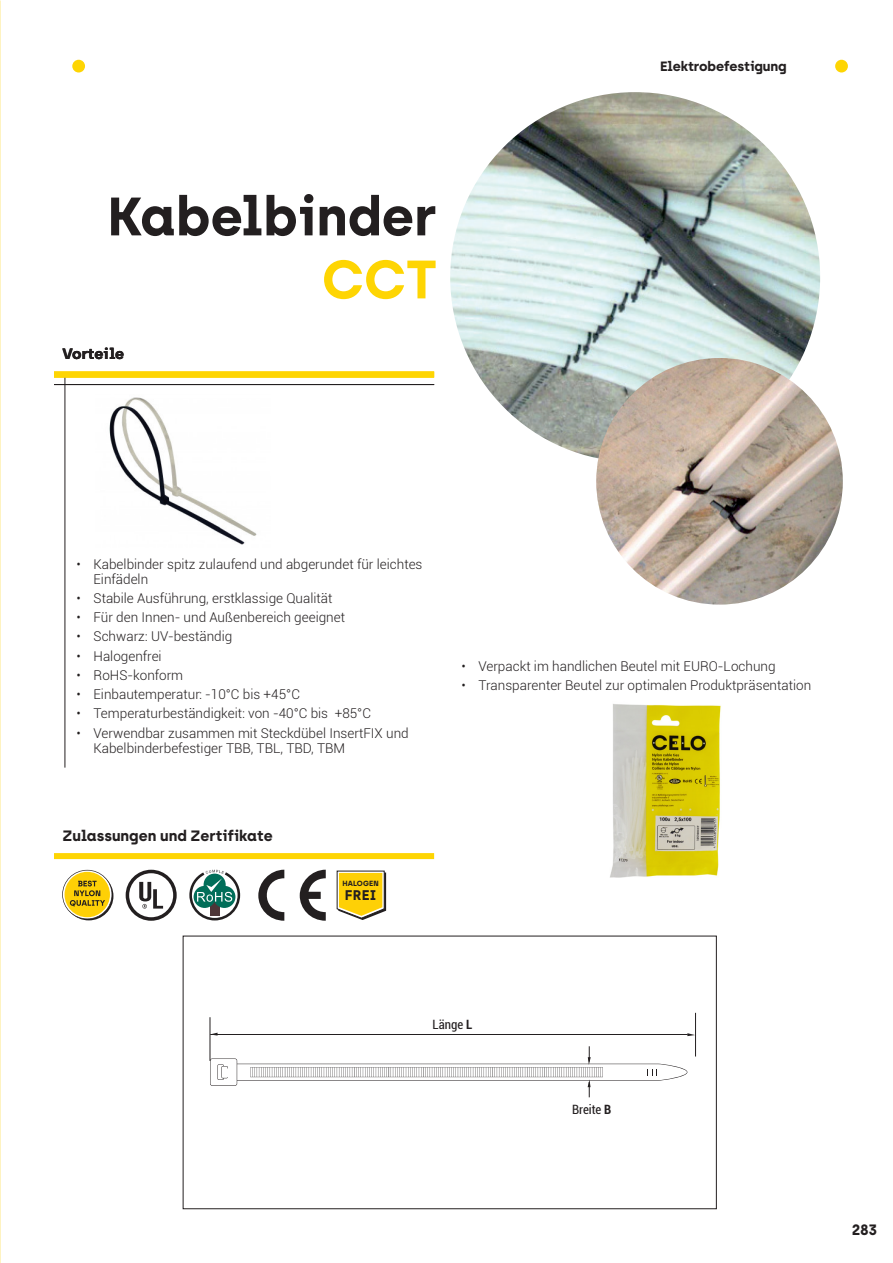
<style>
.page{position:relative;width:893px;height:1263px;background:#fff}
.page>*{position:absolute;margin:0;border:0;box-sizing:border-box;transform-origin:0 0}
.t1{font:700 54px "Archia";color:#231f20}
.t2{font:700 54px "Archia";color:#fed503}
.t3{font:700 15px "Archia";color:#231f20}
.t4{font:700 13.95px "Archia";color:#231f20}
.t5{font:300 13.5px/15px "Roboto";color:#231f20}
.t6{font:700 13.5px "Archia";letter-spacing:-.01em;color:#231f20}
.t7{font:condensed 12.9px "Roboto";color:#231f20}
.t8{font:700 8.1px "Archia";color:#231f20}
.t9{font:700 7.5px "Archia";letter-spacing:.02em;color:#231f20}
.s1{font-size:8.1px}
.s2{font-weight:700}
</style>
<div class="page">
<img style="left:450px;top:92px;width:370px;height:370px;border-radius:185px">
<img style="left:596px;top:358px;width:247px;height:247px;border-radius:123px">
<hr style="left:65px;top:378px;width:1px;height:390px;background:#231f20">
<hr style="left:54px;top:384px;width:380px;height:1px;background:#231f20">
<div style="left:54px;top:372px;width:380px;height:6px;background:#fed503"></div>
<hr style="left:210px;top:1017px;width:1px;height:44px;background:#231f20">
<hr style="left:210px;top:1034px;width:478px;height:1px;background:#231f20">
<hr style="left:695px;top:1013px;width:1px;height:43px;background:#231f20">
<svg style="left:687px;top:1033px;width:8px;height:3px"></svg>
<svg style="left:210px;top:1046px;width:477px;height:51px"></svg>
<div style="left:183px;top:936px;width:534px;height:273px;border:1px solid #231f20"></div>
<img style="left:109px;top:397px;width:148px;height:148px">
<svg style="left:62px;top:870px;width:50px;height:49px"></svg>
<div style="left:54px;top:853px;width:380px;height:6px;background:#fed503"></div>
<svg style="left:189px;top:870px;width:51px;height:50px"></svg>
<svg style="left:126px;top:870px;width:51px;height:51px"></svg>
<img style="left:610px;top:704px;width:111px;height:174px">
<svg style="left:258px;top:870px;width:26px;height:51px"></svg>
<svg style="left:300px;top:870px;width:26px;height:51px"></svg>
<svg style="left:337px;top:871px;width:49px;height:49px;background:#e7c639"></svg>
<div style="left:72px;top:60px;width:13px;height:12px;background:#fed503;border-radius:50%"></div>
<div style="left:835px;top:60px;width:13px;height:12px;background:#fed503;border-radius:50%"></div>
<h1 class="t1" style="left:107px;top:183px;width:331px">Kabelbinder</h1>
<h1 class="t2" style="left:322px;top:246px;width:117px">CCT</h1>
<p class="t3" style="left:63px;top:344px;width:63px">Vorteile</p>
<p class="t6" style="left:660px;top:58px;width:128px">Elektrobefestigung</p>
<p class="t5" style="left:94px;top:556px;width:330px;text-indent:-17px">• Kabelbinder spitz zulaufend und abgerundet für leichtes<br>Einfädeln</p>
<p class="t5" style="left:77px;top:590px;width:257px">• Stabile Ausführung, erstklassige Qualität</p>
<p class="t5" style="left:77px;top:609px;width:270px">• Für den Innen- und Außenbereich geeignet</p>
<p class="t5" style="left:77px;top:629px;width:157px">• Schwarz: UV-beständig</p>
<p class="t5" style="left:77px;top:648px;width:87px">• Halogenfrei</p>
<p class="t5" style="left:77px;top:667px;width:108px">• RoHS-konform</p>
<p class="t5" style="left:77px;top:686px;width:225px">• Einbautemperatur: -10°C bis +45°C</p>
<p class="t5" style="left:77px;top:706px;width:296px">• Temperaturbeständigkeit: von -40°C bis +85°C</p>
<p class="t5" style="left:94px;top:725px;width:317px;text-indent:-17px">• Verwendbar zusammen mit Steckdübel InsertFIX und<br>Kabelbinderbefestiger TBB, TBL, TBD, TBM</p>
<p class="t3" style="left:63px;top:826px;width:212px">Zulassungen und Zertifikate</p>
<p class="t9" style="left:342px;top:879px;width:38px">HAL<span class="s1">fr</span>OGEN</p>
<p class="t8" style="left:360px;top:880px;width:9px">ei</p>
<p class="t4" style="left:345px;top:886px;width:33px">FREI</p>
<p class="t5" style="left:461px;top:658px;width:316px">• Verpackt im handlichen Beutel mit EURO-Lochung</p>
<p class="t5" style="left:461px;top:677px;width:351px">• Transparenter Beutel zur optimalen Produktpräsentation</p>
<p class="t7" style="left:433px;top:1015px;width:41px">Länge <span class="s2">L</span></p>
<p class="t7" style="left:572px;top:1100px;width:41px">Breite <span class="s2">B</span></p>
<p class="t3" style="left:852px;top:1220px;width:27px">283</p>
</div>
